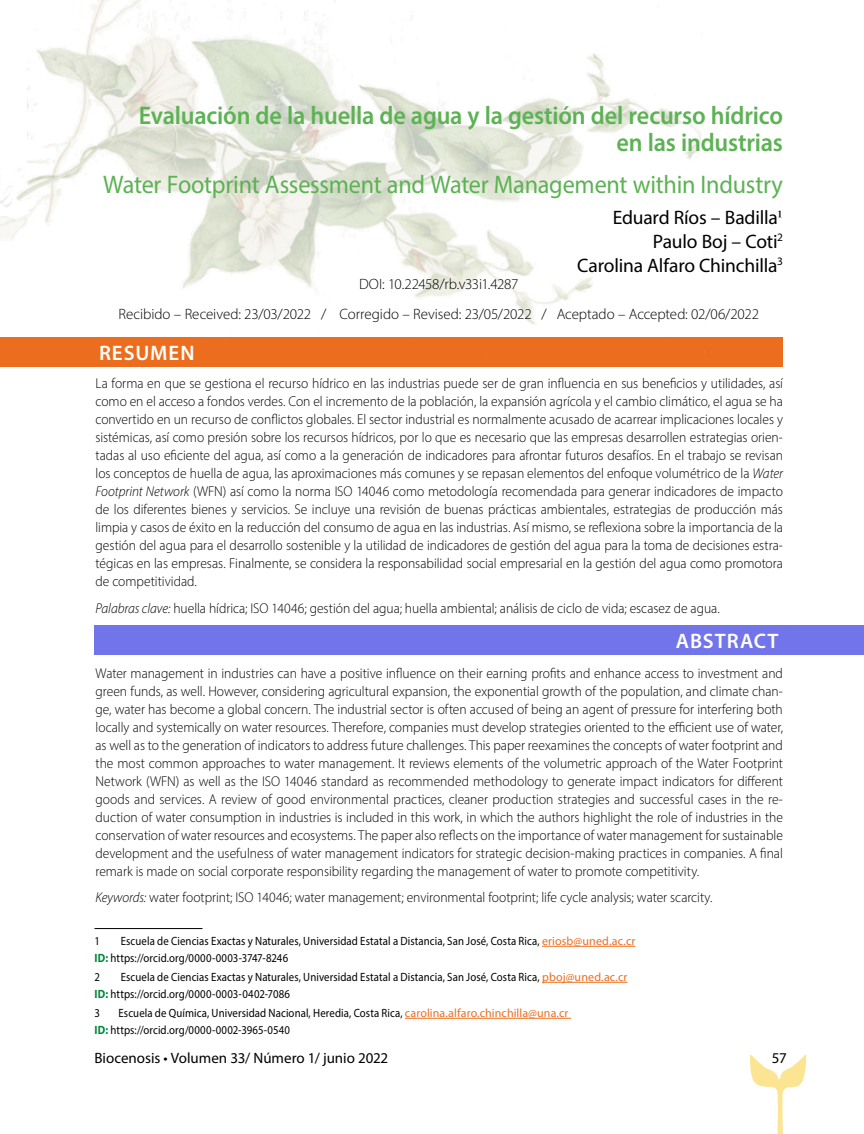
<style>
.page{position:relative;width:864px;height:1134px;background:#fff}
.page>*{position:absolute;margin:0;border:0;box-sizing:border-box;transform-origin:0 0}
.t1{font:600 25.5px/27px "Myriad Pro";letter-spacing:-.01em;color:#5cb254;text-align:right;scale:.95 1}
.t2{font:25.5px "Myriad Pro";letter-spacing:-.01em;color:#5cb254;scale:.95 1}
.t3{font:600 21px "Myriad Pro";letter-spacing:.045em;color:#fff}
.t4{font:19.5px/24px "Myriad Pro";letter-spacing:-.01em;color:#000;text-align:right}
.t5{font:300 15px/30px "Myriad Pro";letter-spacing:-.005em;color:#000;text-align:center}
.t6{font:15px "Myriad Pro";color:#000}
.t7{font:300 14.25px/18px "Myriad Pro";color:#000;text-align:justify;scale:.95 1}
.t8{font:12px/16.5px "Myriad Pro";letter-spacing:.01em;color:#000;scale:.9 1}
.s1{font-family:"Times New Roman"}
.s2{font-style:italic}
.s3{color:#ed6d1e}
.s4{font-weight:700;color:#00863b}
</style>
<div class="page">
<div style="left:0;top:338px;width:783px;height:29px;background:#ed6d1e"></div>
<div style="left:94px;top:625px;width:770px;height:30px;background:#7274ea"></div>
<svg style="left:750px;top:1054px;width:57px;height:80px"></svg>
<hr style="left:94px;top:928px;width:108px;height:1px;background:#000">
<hr style="left:542px;top:946px;width:93px;height:1px;background:#ed6d1e">
<hr style="left:542px;top:982px;width:85px;height:1px;background:#ed6d1e">
<hr style="left:405px;top:1018px;width:166px;height:1px;background:#ed6d1e">
<img style="left:0;top:0;width:708px;height:358px">
<h1 class="t1" style="left:139px;top:102px;width:680px">Evaluación de la huella de agua y la gestión del recurso hídrico en las industrias</h1>
<h1 class="t2" style="left:103px;top:168px;width:717px">Water Footprint Assessment and Water Management within Industry</h1>
<h3 class="t4" style="left:577px;top:205px;width:207px">Eduard Ríos – Badilla<span class="s1">1<br></span>Paulo Boj – Coti<sup>2<br></sup>Carolina Alfaro Chinchilla<sup>3</sup></h3>
<p class="t5" style="left:119px;top:269px;width:642px">DOI: 10.22458/rb.v33i1.4287<br>Recibido – Received: 23/03/2022 / Corregido – Revised: 23/05/2022 / Aceptado – Accepted: 02/06/2022</p>
<h2 class="t3" style="left:99px;top:340px;width:97px">RESUMEN</h2>
<p class="t7" style="left:96px;top:374px;width:725px">La forma en que se gestiona el recurso hídrico en las industrias puede ser de gran influencia en sus beneficios y utilidades, así como en el acceso a fondos verdes. Con el incremento de la población, la expansión agrícola y el cambio climático, el agua se ha convertido en un recurso de conflictos globales. El sector industrial es normalmente acusado de acarrear implicaciones locales y sistémicas, así como presión sobre los recursos hídricos, por lo que es necesario que las empresas desarrollen estrategias orien&shy;tadas al uso eficiente del agua, así como a la generación de indicadores para afrontar futuros desafíos. En el trabajo se revisan los conceptos de huella de agua, las aproximaciones más comunes y se repasan elementos del enfoque volumétrico de la <span class="s2">Water Footprint Network</span> (WFN) así como la norma ISO 14046 como metodología recomendada para generar indicadores de impacto de los diferentes bienes y servicios. Se incluye una revisión de buenas prácticas ambientales, estrategias de producción más limpia y casos de éxito en la reducción del consumo de agua en las industrias. Así mismo, se reflexiona sobre la importancia de la gestión del agua para el desarrollo sostenible y la utilidad de indicadores de gestión del agua para la toma de decisiones estra&shy;tégicas en las empresas. Finalmente, se considera la responsabilidad social empresarial en la gestión del agua como promotora de competitividad.</p>
<p class="t7" style="left:96px;top:599px;width:659px"><span class="s2">Palabras clave:</span> huella hídrica; ISO 14046; gestión del agua; huella ambiental; análisis de ciclo de vida; escasez de agua.</p>
<h2 class="t3" style="left:676px;top:628px;width:104px">ABSTRACT</h2>
<p class="t7" style="left:96px;top:664px;width:725px">Water management in industries can have a positive influence on their earning profits and enhance access to investment and green funds, as well. However, considering agricultural expansion, the exponential growth of the population, and climate chan&shy;ge, water has become a global concern. The industrial sector is often accused of being an agent of pressure for interfering both locally and systemically on water resources. Therefore, companies must develop strategies oriented to the efficient use of water, as well as to the generation of indicators to address future challenges. This paper reexamines the concepts of water footprint and the most common approaches to water management. It reviews elements of the volumetric approach of the Water Footprint Network (WFN) as well as the ISO 14046 standard as recommended methodology to generate impact indicators for different goods and services. A review of good environmental practices, cleaner production strategies and successful cases in the re&shy;duction of water consumption in industries is included in this work, in which the authors highlight the role of industries in the conservation of water resources and ecosystems. The paper also reflects on the importance of water management for sustainable development and the usefulness of water management indicators for strategic decision-making practices in companies. A final remark is made on social corporate responsibility regarding the management of water to promote competitivity.</p>
<p class="t7" style="left:96px;top:888px;width:651px"><span class="s2">Keywords:</span> water footprint; ISO 14046; water management; environmental footprint; life cycle analysis; water scarcity.</p>
<p class="t8" style="left:95px;top:933px;width:602px;text-indent:26px">Escuela de Ciencias Exactas y Naturales, Universidad Estatal a Distancia, San José, Costa Rica, <span class="s3">eriosb@uned.ac.cr<br></span><span class="s4">ID:</span> https://orcid.org/0000-0003-3747-8246</p>
<p class="t8" style="left:94px;top:969px;width:8px">2</p>
<p class="t8" style="left:94px;top:933px;width:8px">1</p>
<p class="t8" style="left:94px;top:969px;width:594px;text-indent:26px">Escuela de Ciencias Exactas y Naturales, Universidad Estatal a Distancia, San José, Costa Rica, <span class="s3">pboj@uned.ac.cr<br></span><span class="s4">ID:</span> https://orcid.org/0000-0003-0402-7086</p>
<p class="t8" style="left:94px;top:1005px;width:8px">3</p>
<p class="t8" style="left:94px;top:1005px;width:528px;text-indent:24px">Escuela de Química, Universidad Nacional, Heredia, Costa Rica, <span class="s3">carolina.alfaro.chinchilla@una.cr<br></span><span class="s4">ID:</span> https://orcid.org/0000-0002-3965-0540</p>
<p class="t6" style="left:94px;top:1049px;width:295px">Biocenosis • Volumen 33/ Número 1/ junio 2022</p>
<p class="t6" style="left:772px;top:1049px;width:17px">57</p>
</div>
